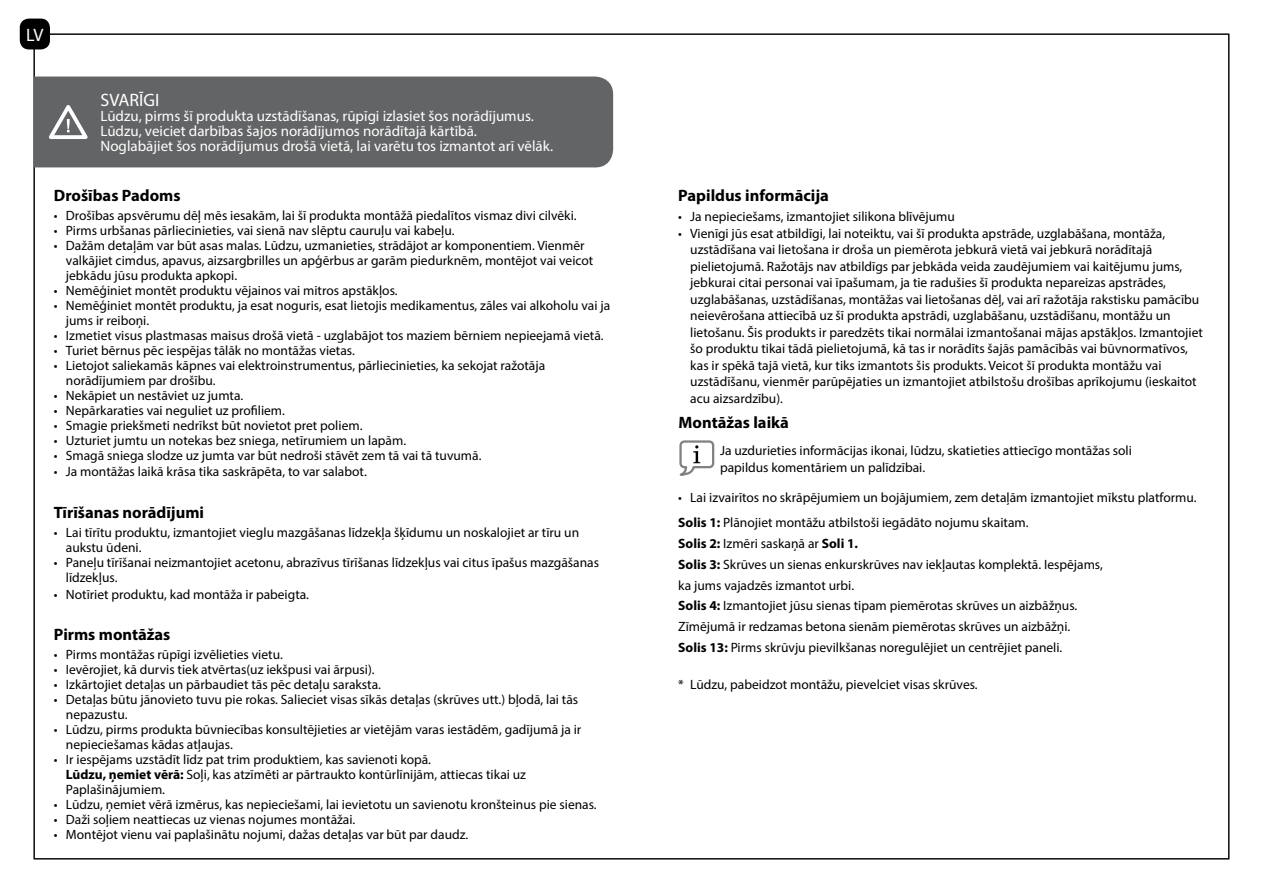
<style>
.page{position:relative;width:1263px;height:893px;background:#fff}
.page>*{position:absolute;margin:0;border:0;box-sizing:border-box;transform-origin:0 0}
.t1{font:18px "Myriad Pro";color:#fff}
.t2{font:700 16.5px "Myriad Pro";color:#000}
.t3{font:15px/15px "Myriad Pro";color:#fff}
.t4{font:13.5px/16.5px "Myriad Pro";color:#000}
.s1{font-weight:700}
</style>
<div class="page">
<div style="left:34px;top:77px;width:579px;height:90px;background:#636466"></div>
<svg style="left:44px;top:102px;width:48px;height:39px"></svg>
<div style="left:21px;top:19px;width:28px;height:30px;background:#000;border-radius:9px"></div>
<div style="left:20px;top:19px;width:30px;height:30px;border:2px solid #000;border-radius:9px"></div>
<svg style="left:679px;top:440px;width:36px;height:36px"></svg>
<h1 class="t1" style="left:26px;top:24px;width:19px">LV</h1>
<h1 class="t1" style="left:101px;top:89px;width:60px">SVARĪGI</h1>
<p class="t3" style="left:101px;top:108px;width:454px">Lūdzu, pirms šī produkta uzstādīšanas, rūpīgi izlasiet šos norādījumus.<br>Lūdzu, veiciet darbības šajos norādījumos norādītajā kārtībā.<br>Noglabājiet šos norādījumus drošā vietā, lai varētu tos izmantot arī vēlāk.</p>
<p class="t2" style="left:54px;top:184px;width:128px">Drošības Padoms</p>
<p class="t4" style="left:54px;top:207px;width:524px">• Drošības apsvērumu dēļ mēs iesakām, lai šī produkta montāžā piedalītos vismaz divi cilvēki.</p>
<p class="t4" style="left:54px;top:222px;width:402px">• Pirms urbšanas pārliecinieties, vai sienā nav slēptu cauruļu vai kabeļu.</p>
<p class="t4" style="left:66px;top:238px;width:529px;line-height:15px;text-indent:-12px">• Dažām detaļām var būt asas malas. Lūdzu, uzmanieties, strādājot ar komponentiem. Vienmēr valkājiet cimdus, apavus, aizsargbrilles un apģērbus ar garām piedurknēm, montējot vai veicot jebkādu jūsu produkta apkopi.</p>
<p class="t4" style="left:54px;top:282px;width:345px">• Nemēģiniet montēt produktu vējainos vai mitros apstākļos.</p>
<p class="t4" style="left:66px;top:298px;width:546px;line-height:15px;text-indent:-12px">• Nemēģiniet montēt produktu, ja esat noguris, esat lietojis medikamentus, zāles vai alkoholu vai ja jums ir reiboņi.</p>
<p class="t4" style="left:54px;top:327px;width:551px">• Izmetiet visus plastmasas maisus drošā vietā - uzglabājot tos maziem bērniem nepieejamā vietā.</p>
<p class="t4" style="left:54px;top:342px;width:302px">• Turiet bērnus pēc iespējas tālāk no montāžas vietas.</p>
<p class="t4" style="left:66px;top:358px;width:481px;line-height:15px;text-indent:-12px">• Lietojot saliekamās kāpnes vai elektroinstrumentus, pārliecinieties, ka sekojat ražotāja norādījumiem par drošību.</p>
<p class="t4" style="left:54px;top:387px;width:191px">• Nekāpiet un nestāviet uz jumta.</p>
<p class="t4" style="left:54px;top:402px;width:233px">• Nepārkaraties vai neguliet uz profiliem.</p>
<p class="t4" style="left:54px;top:417px;width:310px">• Smagie priekšmeti nedrīkst būt novietot pret poliem.</p>
<p class="t4" style="left:54px;top:432px;width:354px">• Uzturiet jumtu un notekas bez sniega, netīrumiem un lapām.</p>
<p class="t4" style="left:54px;top:447px;width:429px">• Smagā sniega slodze uz jumta var būt nedroši stāvēt zem tā vai tā tuvumā.</p>
<p class="t4" style="left:54px;top:463px;width:314px">• Ja montāžas laikā krāsa tika saskrāpēta, to var salabot.</p>
<p class="t2" style="left:54px;top:501px;width:152px">Tīrīšanas norādījumi</p>
<p class="t4" style="left:66px;top:525px;width:515px;line-height:15px;text-indent:-12px">• Lai tīrītu produktu, izmantojiet vieglu mazgāšanas līdzekļa šķīdumu un noskalojiet ar tīru un aukstu ūdeni.</p>
<p class="t4" style="left:66px;top:555px;width:535px;line-height:15px;text-indent:-12px">• Paneļu tīrīšanai neizmantojiet acetonu, abrazīvus tīrīšanas līdzekļus vai citus īpašus mazgāšanas līdzekļus.</p>
<p class="t4" style="left:54px;top:586px;width:257px">• Notīriet produktu, kad montāža ir pabeigta.</p>
<p class="t2" style="left:54px;top:624px;width:118px">Pirms montāžas</p>
<p class="t4" style="left:54px;top:646px;width:230px">• Pirms montāžas rūpīgi izvēlieties vietu.</p>
<p class="t4" style="left:54px;top:661px;width:322px">• Ievērojiet, kā durvis tiek atvērtas(uz iekšpusi vai ārpusi).</p>
<p class="t4" style="left:54px;top:676px;width:329px">• Izkārtojiet detaļas un pārbaudiet tās pēc detaļu saraksta.</p>
<p class="t4" style="left:66px;top:692px;width:514px;line-height:15px;text-indent:-12px">• Detaļas būtu jānovieto tuvu pie rokas. Salieciet visas sīkās detaļas (skrūves utt.) bļodā, lai tās nepazustu.</p>
<p class="t4" style="left:66px;top:722px;width:517px;line-height:15px;text-indent:-12px">• Lūdzu, pirms produkta būvniecības konsultējieties ar vietējām varas iestādēm, gadījumā ja ir nepieciešamas kādas atļaujas.</p>
<p class="t4" style="left:66px;top:752px;width:462px;line-height:15px;text-indent:-12px">• Ir iespējams uzstādīt līdz pat trim produktiem, kas savienoti kopā.<br><span class="s1">Lūdzu, ņemiet vērā:</span> Soļi, kas atzīmēti ar pārtraukto kontūrlīnijām, attiecas tikai uz<br>Paplašinājumiem.</p>
<p class="t4" style="left:54px;top:796px;width:544px">• Lūdzu, ņemiet vērā izmērus, kas nepieciešami, lai ievietotu un savienotu kronšteinus pie sienas.</p>
<p class="t4" style="left:54px;top:811px;width:303px">• Daži soļiem neattiecas uz vienas nojumes montāžai.</p>
<p class="t4" style="left:54px;top:826px;width:416px">• Montējot vienu vai paplašinātu nojumi, dažas detaļas var būt par daudz.</p>
<p class="t2" style="left:678px;top:184px;width:152px">Papildus informācija</p>
<p class="t4" style="left:678px;top:208px;width:278px">• Ja nepieciešams, izmantojiet silikona blīvējumu</p>
<p class="t4" style="left:690px;top:225px;width:514px;text-indent:-12px">• Vienīgi jūs esat atbildīgi, lai noteiktu, vai šī produkta apstrāde, uzglabāšana, montāža, uzstādīšana vai lietošana ir droša un piemērota jebkurā vietā vai jebkurā norādītajā pielietojumā. Ražotājs nav atbildīgs par jebkāda veida zaudējumiem vai kaitējumu jums, jebkurai citai personai vai īpašumam, ja tie radušies šī produkta nepareizas apstrādes, uzglabāšanas, uzstādīšanas, montāžas vai lietošanas dēļ, vai arī ražotāja rakstisku pamācību neievērošana attiecībā uz šī produkta apstrādi, uzglabāšanu, uzstādīšanu, montāžu un lietošanu. Šis produkts ir paredzēts tikai normālai izmantošanai mājas apstākļos. Izmantojiet šo produktu tikai tādā pielietojumā, kā tas ir norādīts šajās pamācībās vai būvnormatīvos, kas ir spēkā tajā vietā, kur tiks izmantots šis produkts. Veicot šī produkta montāžu vai uzstādīšanu, vienmēr parūpējaties un izmantojiet atbilstošu drošības aprīkojumu (ieskaitot acu aizsardzību).</p>
<p class="t2" style="left:679px;top:412px;width:112px">Montāžas laikā</p>
<p class="t4" style="left:720px;top:442px;width:413px">Ja uzdurieties informācijas ikonai, lūdzu, skatieties attiecīgo montāžas soli papildus komentāriem un palīdzībai.</p>
<p class="t4" style="left:678px;top:484px;width:520px;line-height:25.5px">• Lai izvairītos no skrāpējumiem un bojājumiem, zem detaļām izmantojiet mīkstu platformu.<br><span class="s1">Solis 1:</span> Plānojiet montāžu atbilstoši iegādāto nojumu skaitam.</p>
<p class="t4" style="left:678px;top:533px;width:426px;line-height:20.7px"><span class="s1">Solis 2:</span> Izmēri saskaņā ar <span class="s1">Soli 1.<br>Solis 3:</span> Skrūves un sienas enkurskrūves nav iekļautas komplektā. Iespējams, ka jums vajadzēs izmantot urbi.<br><span class="s1">Solis 4:</span> Izmantojiet jūsu sienas tipam piemērotas skrūves un aizbāžņus.<br>Zīmējumā ir redzamas betona sienām piemērotas skrūves un aizbāžņi.<br><span class="s1">Solis 13:</span> Pirms skrūvju pievilkšanas noregulējiet un centrējiet paneli.</p>
<p class="t4" style="left:678px;top:676px;width:301px">* Lūdzu, pabeidzot montāžu, pievelciet visas skrūves.</p>
</div>
